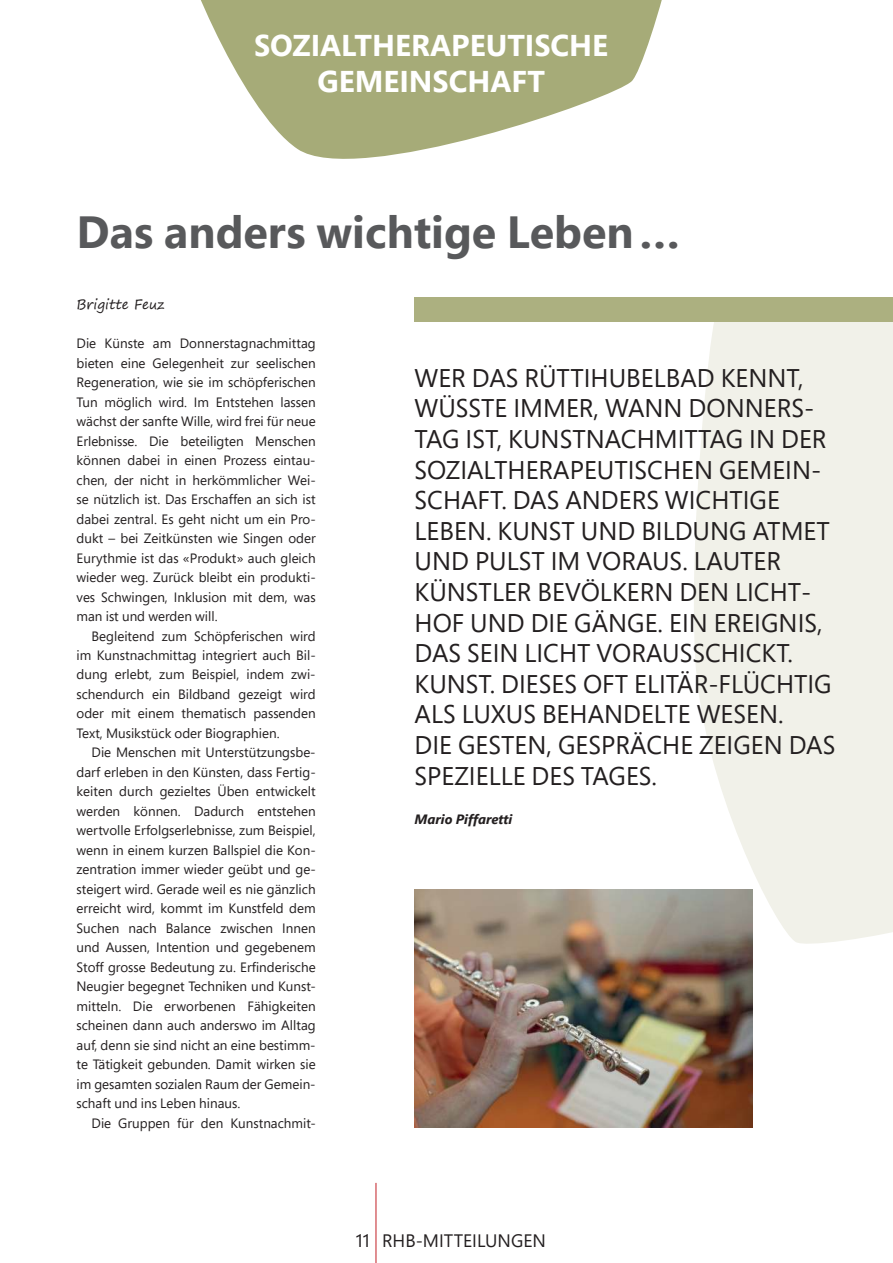
<style>
.page{position:relative;width:893px;height:1263px;background:#fff}
.page>*{position:absolute;margin:0;border:0;box-sizing:border-box;transform-origin:0 0}
.t1{font:700 45px "Segoe Pro";color:#58595b}
.t2{font:700 30px/36px "Segoe Pro";color:#fff;text-align:center}
.t3{font:25.5px/30.6px "Segoe Pro";color:#231f20}
.t4{font:18px "Segoe Pro";color:#231f20}
.t5{font:13.5px/19.5px "Segoe Pro";color:#231f20;text-align:justify}
.t6{font:italic 700 13.5px "Segoe Pro";color:#231f20}
.t7{font:13.5px "Segoe Print";color:#231f20}
</style>
<div class="page">
<hr style="left:376px;top:1183px;width:1px;height:80px;background:#c22026">
<svg style="left:201px;top:0;width:461px;height:159px;fill:#a6ab78"></svg>
<svg style="left:689px;top:297px;width:204px;height:647px;background:#f2f2eb"></svg>
<div style="left:721px;top:261px;width:172px;height:40px;background:#fff"></div>
<div style="left:415px;top:298px;width:478px;height:24px;background:#acb080"></div>
<img style="left:415px;top:889px;width:338px;height:239px">
<h2 class="t2" style="left:254px;top:30px;width:355px">SOZIALTHERAPEUTISCHE<br>GEMEINSCHAFT</h2>
<h1 class="t1" style="left:77px;top:214px;width:605px">Das anders wichtige Leben …</h1>
<p class="t7" style="left:77px;top:297px;width:89px">Brigitte Feuz</p>
<p class="t5" style="left:77px;top:335px;width:241px">Die Künste am Donnerstagnachmittag bieten eine Gelegenheit zur seelischen Regeneration, wie sie im schöpferischen Tun möglich wird. Im Entstehen lassen wächst der sanfte Wille, wird frei für neue Erlebnisse. Die beteiligten Menschen können dabei in einen Prozess eintau&shy;chen, der nicht in herkömmlicher Wei&shy;se nützlich ist. Das Erschaffen an sich ist dabei zentral. Es geht nicht um ein Pro&shy;dukt – bei Zeitkünsten wie Singen oder Eurythmie ist das «Produkt» auch gleich wieder weg. Zurück bleibt ein produkti&shy;ves Schwingen, Inklusion mit dem, was man ist und werden will.</p>
<p class="t5" style="left:77px;top:627px;width:241px;text-indent:15px">Begleitend zum Schöpferischen wird im Kunstnachmittag integriert auch Bil&shy;dung erlebt, zum Beispiel, indem zwi&shy;schendurch ein Bildband gezeigt wird oder mit einem thematisch passenden Text, Musikstück oder Biographien.</p>
<p class="t5" style="left:77px;top:744px;width:241px;text-indent:15px">Die Menschen mit Unterstützungsbe&shy;darf erleben in den Künsten, dass Fertig&shy;keiten durch gezieltes Üben entwickelt werden können. Dadurch entstehen wertvolle Erfolgserlebnisse, zum Beispiel, wenn in einem kurzen Ballspiel die Kon&shy;zentration immer wieder geübt und ge&shy;steigert wird. Gerade weil es nie gänzlich erreicht wird, kommt im Kunstfeld dem Suchen nach Balance zwischen Innen und Aussen, Intention und gegebenem Stoff grosse Bedeutung zu. Erfinderische Neugier begegnet Techniken und Kunst&shy;mitteln. Die erworbenen Fähigkeiten scheinen dann auch anderswo im Alltag auf, denn sie sind nicht an eine bestimm&shy;te Tätigkeit gebunden. Damit wirken sie im gesamten sozialen Raum der Gemein&shy;schaft und ins Leben hinaus.</p>
<p class="t5" style="left:92px;top:1114px;width:226px">Die Gruppen für den Kunstnachmit-</p>
<p class="t3" style="left:415px;top:365px;width:422px">WER DAS RÜTTIHUBELBAD KENNT,<br>WÜSSTE IMMER, WANN DONNERS-<br>TAG IST, KUNSTNACHMITTAG IN DER<br>SOZIALTHERAPEUTISCHEN GEMEIN-<br>SCHAFT. DAS ANDERS WICHTIGE<br>LEBEN. KUNST UND BILDUNG ATMET<br>UND PULST IM VORAUS. LAUTER<br>KÜNSTLER BEVÖLKERN DEN LICHT-<br>HOF UND DIE GÄNGE. EIN EREIGNIS,<br>DAS SEIN LICHT VORAUSSCHICKT.<br>KUNST. DIESES OFT ELITÄR-FLÜCHTIG<br>ALS LUXUS BEHANDELTE WESEN.<br>DIE GESTEN, GESPRÄCHE ZEIGEN DAS<br>SPEZIELLE DES TAGES.</p>
<p class="t6" style="left:415px;top:813px;width:99px">Mario Piffaretti</p>
<h3 class="t4" style="left:356px;top:1233px;width:192px">11 RHB-MITTEILUNGEN</h3>
</div>
